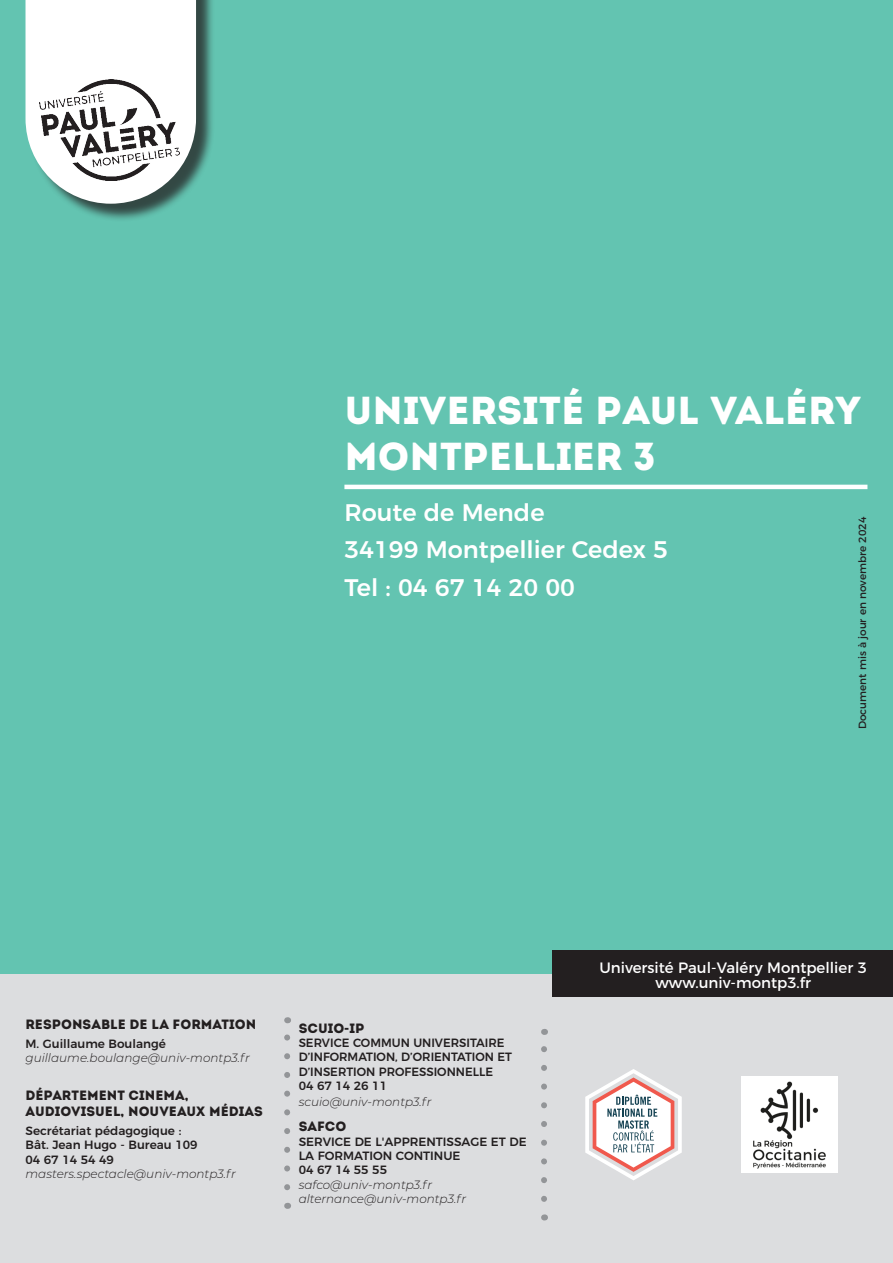
<style>
.page{position:relative;width:893px;height:1263px;background:#fff}
.page>*{position:absolute;margin:0;border:0;box-sizing:border-box;transform-origin:0 0}
.t1{font:39px/46.8px "Intro";color:#fff}
.t2{font:500 24px "Montserrat";color:#fff}
.t3{font:15px "Montserrat";color:#fff}
.t4{font:13.5px/16.2px "Intro";color:#231f20}
.t5{font:500 12px/14.4px "Montserrat";color:#231f20}
.t6{font:italic 300 12px "Montserrat";color:#231f20}
.t7{font:10.5px "Montserrat";color:#231f20}
.s1{font-family:"Montserrat";font-weight:900}
</style>
<div class="page">
<div style="left:0;top:972px;width:893px;height:291px;background:#dcdddf"></div>
<div style="left:0;top:0;width:893px;height:973px;background:#63c4b1"></div>
<svg style="left:284px;top:1034px;width:6px;height:153px"></svg>
<svg style="left:541px;top:1046px;width:6px;height:153px"></svg>
<div style="left:28px;top:0;width:187px;height:222px;background:#231f20;opacity:.75"></div>
<svg style="left:26px;top:0;width:170px;height:204px;background:#e5eeec"></svg>
<img style="left:40px;top:79px;width:139px;height:101px">
<hr style="left:344px;top:485px;width:523px;height:4px;background:#fff">
<div style="left:552px;top:950px;width:341px;height:47px;background:#231f20"></div>
<img style="left:741px;top:1077px;width:96px;height:95px">
<svg style="left:585px;top:1069px;width:97px;height:111px"></svg>
<p class="t1" style="left:344px;top:387px;width:518px">UNIVERSITÉ PAUL VALÉRY<br>MONTPELLIER 3</p>
<p class="t2" style="left:344px;top:493px;width:202px">Route de Mende</p>
<p class="t2" style="left:344px;top:530px;width:325px">34199 Montpellier Cedex 5</p>
<p class="t2" style="left:344px;top:568px;width:232px">Tel : 04 67 14 20 00</p>
<p class="t7" style="left:854px;top:729px;width:214px;rotate:-90deg">Document mis à jour en novembre 2024</p>
<p class="t4" style="left:26px;top:1016px;width:232px">RESPONSABLE DE LA FORMATION</p>
<p class="t5" style="left:26px;top:1035px;width:142px">M. Guillaume Boulangé</p>
<p class="t6" style="left:26px;top:1050px;width:226px">guillaume.boulange@univ-montp3.fr</p>
<p class="t4" style="left:26px;top:1087px;width:239px">DÉPARTEMENT CINEMA,<br>AUDIOVISUEL, NOUVEAUX MÉDIAS</p>
<p class="t5" style="left:26px;top:1122px;width:157px">Secrétariat pédagogique :</p>
<p class="t5" style="left:26px;top:1137px;width:174px">Bât. Jean Hugo - Bureau 109</p>
<p class="t5" style="left:26px;top:1151px;width:90px">04 67 14 54 49</p>
<p class="t6" style="left:26px;top:1165px;width:212px">masters.spectacle@univ-montp3.fr</p>
<p class="t4" style="left:299px;top:1020px;width:67px">SCUIO<span class="s1">-</span>IP</p>
<p class="t5" style="left:299px;top:1035px;width:207px">SERVICE COMMUN UNIVERSITAIRE</p>
<p class="t5" style="left:299px;top:1049px;width:215px">D’INFORMATION, D’ORIENTATION ET</p>
<p class="t5" style="left:299px;top:1063px;width:196px">D’INSERTION PROFESSIONNELLE</p>
<p class="t5" style="left:299px;top:1078px;width:90px">04 67 14 26 11</p>
<p class="t6" style="left:299px;top:1094px;width:134px">scuio@univ-montp3.fr</p>
<p class="t4" style="left:299px;top:1118px;width:49px">SAFCO</p>
<p class="t5" style="left:299px;top:1133px;width:229px">SERVICE DE L'APPRENTISSAGE ET DE<br>LA FORMATION CONTINUE</p>
<p class="t5" style="left:299px;top:1162px;width:90px">04 67 14 55 55</p>
<p class="t6" style="left:299px;top:1176px;width:135px">safco@univ-montp3.fr</p>
<p class="t6" style="left:299px;top:1191px;width:169px">alternance@univ-montp3.fr</p>
<p class="t3" style="left:599px;top:952px;width:269px">Université Paul-Valéry Montpellier 3</p>
<p class="t3" style="left:655px;top:967px;width:157px">www.univ-montp3.fr</p>
<p class="t3" style="left:599px;top:956px;width:269px">Université Paul-Valéry Montpellier 3</p>
<p class="t3" style="left:655px;top:971px;width:157px">www.univ-montp3.fr</p>
</div>
